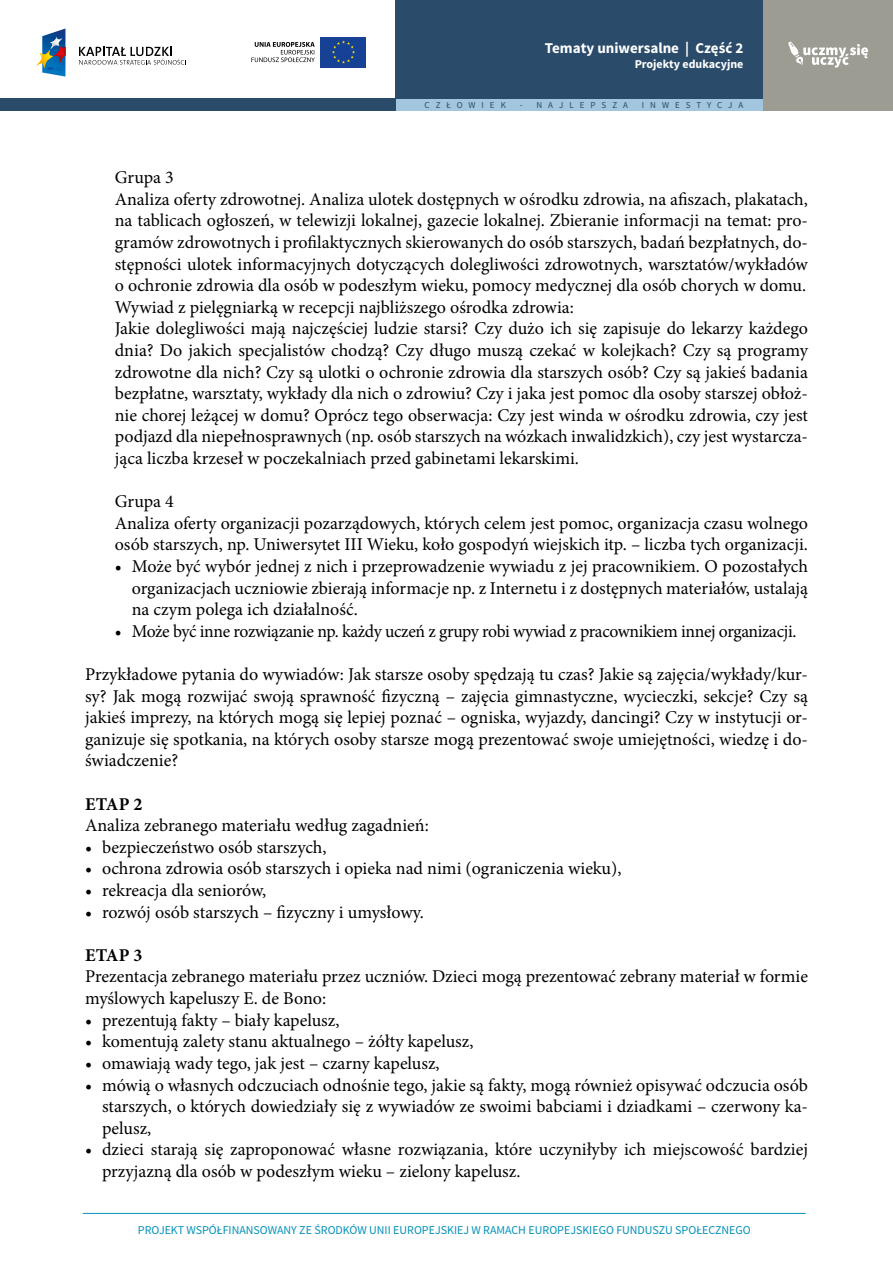
<style>
.page{position:relative;width:893px;height:1263px;background:#fff}
.page>*{position:absolute;margin:0;border:0;box-sizing:border-box;transform-origin:0 0}
.t1{font:18px/21.6px "Minion Pro";color:#000}
.t2{font:18px "Minion Pro";letter-spacing:-.02em;color:#000}
.t3{font:700 18px "Minion Pro";letter-spacing:.005em;color:#000}
.t4{font:700 15px "Source Sans Pro";color:#fff}
.t5{font:12px "Source Sans Pro";color:#0592ba}
.t6{font:700 12px "Source Sans Pro";color:#fff}
.t7{font:9px "Source Sans Pro";letter-spacing:.67em;color:#2a4b6a}
</style>
<div class="page">
<div style="left:395px;top:99px;width:368px;height:12px;background:#a2c6dd"></div>
<div style="left:0;top:99px;width:395px;height:12px;background:#2a4b6a"></div>
<div style="left:763px;top:0;width:130px;height:111px;background:#9d9c93"></div>
<div style="left:395px;top:0;width:368px;height:99px;background:#2a4b6a"></div>
<svg style="left:788px;top:42px;width:80px;height:26px"></svg>
<hr style="left:83px;top:1213px;width:723px;height:1px;background:#0592ba">
<svg style="left:79px;top:47px;width:107px;height:18px"></svg>
<svg style="left:36px;top:28px;width:29px;height:49px"></svg>
<div style="left:320px;top:37px;width:46px;height:30px;background:#164194"></div>
<svg style="left:332px;top:40px;width:23px;height:24px"></svg>
<svg style="left:251px;top:42px;width:64px;height:20px"></svg>
<p class="t4" style="left:545px;top:39px;width:200px">Tematy uniwersalne | Część 2</p>
<p class="t6" style="left:635px;top:56px;width:110px">Projekty edukacyjne</p>
<p class="t7" style="left:425px;top:100px;width:83px">CZŁOWIEK</p>
<p class="t7" style="left:520px;top:100px;width:110px">- NAJLEPSZA</p>
<p class="t7" style="left:642px;top:100px;width:103px">INWESTYCJA</p>
<p class="t1" style="left:115px;top:167px;width:695px">Grupa 3<br>Analiza oferty zdrowotnej. Analiza ulotek dostępnych w ośrodku zdrowia, na afiszach, plakatach, na tablicach ogłoszeń, w telewizji lokalnej, gazecie lokalnej. Zbieranie informacji na temat: pro&shy;gramów zdrowotnych i profilaktycznych skierowanych do osób starszych, badań bezpłatnych, do&shy;stępności ulotek informacyjnych dotyczących dolegliwości zdrowotnych, warsztatów/wykładów o ochronie zdrowia dla osób w podeszłym wieku, pomocy medycznej dla osób chorych w domu.<br>Wywiad z pielęgniarką w recepcji najbliższego ośrodka zdrowia:<br>Jakie dolegliwości mają najczęściej ludzie starsi? Czy dużo ich się zapisuje do lekarzy każdego dnia? Do jakich specjalistów chodzą? Czy długo muszą czekać w kolejkach? Czy są programy zdrowotne dla nich? Czy są ulotki o ochronie zdrowia dla starszych osób? Czy są jakieś badania bezpłatne, warsztaty, wykłady dla nich o zdrowiu? Czy i jaka jest pomoc dla osoby starszej obłoż&shy;nie chorej leżącej w domu? Oprócz tego obserwacja: Czy jest winda w ośrodku zdrowia, czy jest podjazd dla niepełnosprawnych (np. osób starszych na wózkach inwalidzkich), czy jest wystarcza&shy;jąca liczba krzeseł w poczekalniach przed gabinetami lekarskimi.</p>
<p class="t1" style="left:115px;top:491px;width:695px">Grupa 4<br>Analiza oferty organizacji pozarządowych, których celem jest pomoc, organizacja czasu wolnego osób starszych, np. Uniwersytet III Wieku, koło gospodyń wiejskich itp. – liczba tych organizacji.</p>
<p class="t1" style="left:132px;top:556px;width:678px;text-align:justify;text-indent:-17px">• Może być wybór jednej z nich i przeprowadzenie wywiadu z jej pracownikiem. O pozostałych organizacjach uczniowie zbierają informacje np. z Internetu i z dostępnych materiałów, ustalają na czym polega ich działalność.</p>
<p class="t2" style="left:115px;top:619px;width:683px">• Może być inne rozwiązanie np. każdy uczeń z grupy robi wywiad z pracownikiem innej organizacji.</p>
<p class="t1" style="left:85px;top:664px;width:724px;text-align:justify">Przykładowe pytania do wywiadów: Jak starsze osoby spędzają tu czas? Jakie są zajęcia/wykłady/kur&shy;sy? Jak mogą rozwijać swoją sprawność fizyczną – zajęcia gimnastyczne, wycieczki, sekcje? Czy są jakieś imprezy, na których mogą się lepiej poznać – ogniska, wyjazdy, dancingi? Czy w instytucji or&shy;ganizuje się spotkania, na których osoby starsze mogą prezentować swoje umiejętności, wiedzę i do&shy;świadczenie?</p>
<p class="t3" style="left:85px;top:791px;width:59px">ETAP 2</p>
<p class="t1" style="left:85px;top:815px;width:345px">Analiza zebranego materiału według zagadnień:</p>
<p class="t1" style="left:85px;top:836px;width:243px">• bezpieczeństwo osób starszych,</p>
<p class="t1" style="left:85px;top:858px;width:538px">• ochrona zdrowia osób starszych i opieka nad nimi (ograniczenia wieku),</p>
<p class="t1" style="left:85px;top:880px;width:183px">• rekreacja dla seniorów,</p>
<p class="t1" style="left:85px;top:901px;width:340px">• rozwój osób starszych – fizyczny i umysłowy.</p>
<p class="t3" style="left:85px;top:942px;width:59px">ETAP 3</p>
<p class="t1" style="left:85px;top:966px;width:724px">Prezentacja zebranego materiału przez uczniów. Dzieci mogą prezentować zebrany materiał w formie myślowych kapeluszy E. de Bono:</p>
<p class="t1" style="left:85px;top:1009px;width:256px">• prezentują fakty – biały kapelusz,</p>
<p class="t1" style="left:85px;top:1031px;width:390px">• komentują zalety stanu aktualnego – żółty kapelusz,</p>
<p class="t1" style="left:85px;top:1052px;width:356px">• omawiają wady tego, jak jest – czarny kapelusz,</p>
<p class="t1" style="left:102px;top:1074px;width:707px;text-align:justify;text-indent:-17px">• mówią o własnych odczuciach odnośnie tego, jakie są fakty, mogą również opisywać odczucia osób starszych, o których dowiedziały się z wywiadów ze swoimi babciami i dziadkami – czerwony ka&shy;pelusz,</p>
<p class="t1" style="left:102px;top:1139px;width:707px;text-indent:-17px">• dzieci starają się zaproponować własne rozwiązania, które uczyniłyby ich miejscowość bardziej przyjazną dla osób w podeszłym wieku – zielony kapelusz.</p>
<p class="t5" style="left:138px;top:1222px;width:614px">PROJEKT WSPÓŁFINANSOWANY ZE ŚRODKÓW UNII EUROPEJSKIEJ W RAMACH EUROPEJSKIEGO FUNDUSZU SPOŁECZNEGO</p>
</div>
